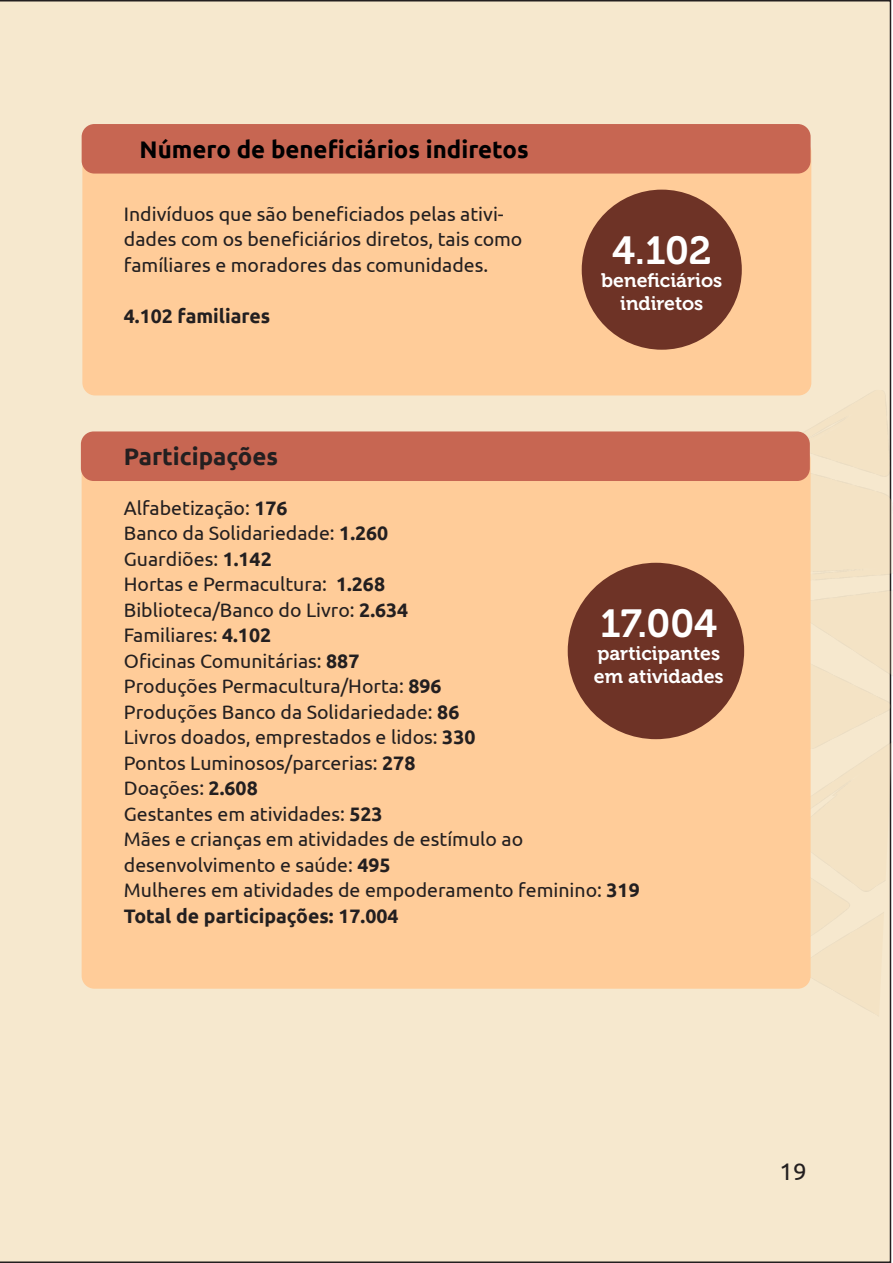
<style>
.page{position:relative;width:893px;height:1263px;background:#fff}
.page>*{position:absolute;margin:0;border:0;box-sizing:border-box;transform-origin:0 0}
.t1{font:39px "Museo 700";letter-spacing:-.01em;color:#fff}
.t2{font:700 24px "Ubuntu";color:#000001}
.t3{font:700 24px "Ubuntu";color:#231f20}
.t4{font:24px "Ubuntu";color:#231f20}
.t5{font:19.5px/25.5px "Ubuntu";color:#231f20}
.t6{font:19.5px/23.4px "Museo 700";color:#fff;text-align:center}
.t7{font:700 19.5px "Ubuntu";color:#231f20}
.s1{font-weight:700}
</style>
<div class="page">
<div style="left:0;top:0;width:891px;height:1263px;background:#f6e8ce"></div>
<img style="left:608px;top:378px;width:285px;height:662px">
<div style="left:82px;top:139px;width:729px;height:256px;background:#fc9;border-radius:13px"></div>
<div style="left:82px;top:124px;width:729px;height:50px;background:#c76652;border-radius:13px"></div>
<div style="left:582px;top:190px;width:160px;height:160px;background:#6e3326;border-radius:50%"></div>
<div style="left:82px;top:447px;width:729px;height:542px;background:#fc9;border-radius:13px"></div>
<div style="left:81px;top:431px;width:729px;height:50px;background:#c76652;border-radius:13px"></div>
<div style="left:568px;top:563px;width:176px;height:176px;background:#6e3326;border-radius:50%"></div>
<p class="t2" style="left:140px;top:135px;width:391px">Número de beneficiários indiretos</p>
<p class="t5" style="left:124px;top:200px;width:400px">Indivíduos que são beneficiados pelas ativi&shy;dades com os beneficiários diretos, tais como famíliares e moradores das comunidades.</p>
<p class="t7" style="left:124px;top:304px;width:148px">4.102 familiares</p>
<h1 class="t1" style="left:612px;top:228px;width:101px">4.102</h1>
<p class="t6" style="left:601px;top:269px;width:123px">beneficiários indiretos</p>
<p class="t3" style="left:124px;top:442px;width:156px">Participações</p>
<p class="t5" style="left:124px;top:494px;width:517px">Alfabetização: <span class="s1">176<br></span>Banco da Solidariedade: <span class="s1">1.260<br></span>Guardiões: <span class="s1">1.142<br></span>Hortas e Permacultura: <span class="s1">1.268<br></span>Biblioteca/Banco do Livro: <span class="s1">2.634<br></span>Familiares: <span class="s1">4.102<br></span>Oficinas Comunitárias: <span class="s1">887<br></span>Produções Permacultura/Horta: <span class="s1">896<br></span>Produções Banco da Solidariedade: <span class="s1">86<br></span>Livros doados, emprestados e lidos: <span class="s1">330<br></span>Pontos Luminosos/parcerias: <span class="s1">278<br></span>Doações: <span class="s1">2.608<br></span>Gestantes em atividades: <span class="s1">523<br></span>Mães e crianças em atividades de estímulo ao desenvolvimento e saúde: <span class="s1">495<br></span>Mulheres em atividades de empoderamento feminino: <span class="s1">319<br>Total de participações: 17.004</span></p>
<h1 class="t1" style="left:600px;top:601px;width:118px">17.004</h1>
<p class="t6" style="left:594px;top:642px;width:131px;text-align:left">participantes em atividades</p>
<p class="t4" style="left:779px;top:1156px;width:29px">19</p>
</div>
